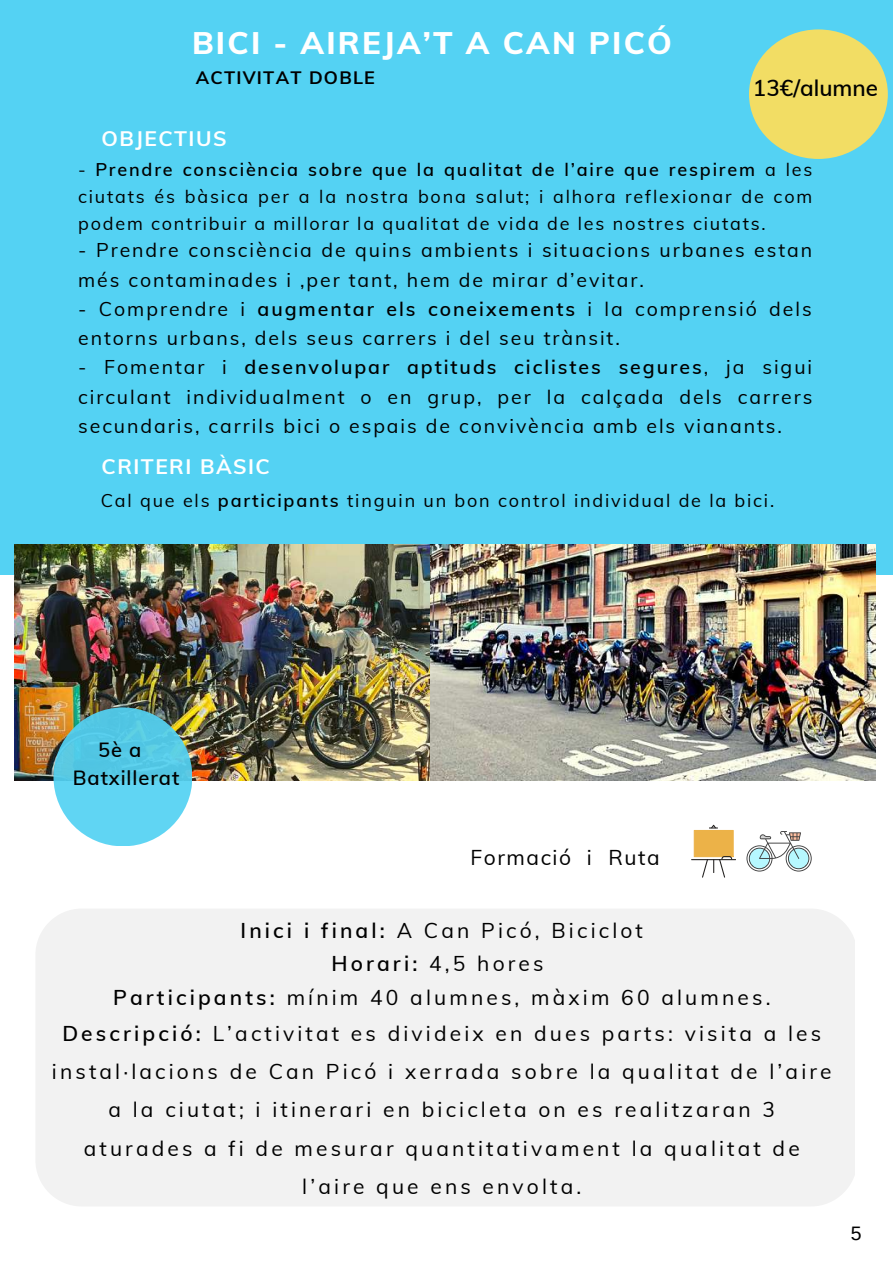
<style>
.page{position:relative;width:893px;height:1264px;background:#fff}
.page>*{position:absolute;margin:0;border:0;box-sizing:border-box;transform-origin:0 0}
.t1{font:800 31.2px "Muli";letter-spacing:.07em;color:#fff}
.t2{font:600 22.5px "Muli";color:#000}
.t3{font:21px/38.2px "Muli";letter-spacing:.15em;color:#000;text-align:center}
.t4{font:700 21px "Muli";letter-spacing:.07em;color:#fff}
.t5{font:21px "Muli";letter-spacing:.075em;color:#000}
.t6{font:600 20.1px/28px "Muli";letter-spacing:.045em;color:#000}
.t7{font:19.5px/29.2px "Muli";letter-spacing:.1em;color:#000}
.t8{font:19.5px "Arimo";color:#000}
.t9{font:18px/27px "Muli";letter-spacing:.1em;color:#000;text-align:justify}
.t10{font:700 18px "Muli";letter-spacing:.07em;color:#000}
.s1{font-weight:600}
</style>
<div class="page">
<div style="left:0;top:0;width:892px;height:574px;background:#54d2f3"></div>
<div style="left:36px;top:909px;width:819px;height:297px;background:#f2f2f2"></div>
<svg style="left:746px;top:831px;width:65px;height:40px"></svg>
<img style="left:14px;top:544px;width:861px;height:236px">
<div style="left:53px;top:707px;width:139px;height:139px;background:linear-gradient(to right,#5acde9,#5acfec);border-radius:50%"></div>
<svg style="left:691px;top:824px;width:45px;height:53px"></svg>
<div style="left:749px;top:29px;width:138px;height:130px;background:#f2dd64;border-radius:50%"></div>
<h1 class="t1" style="left:192px;top:23px;width:481px">BICI - AIREJA’T A CAN PICÓ</h1>
<p class="t10" style="left:196px;top:66px;width:181px">ACTIVITAT DOBLE</p>
<p class="t4" style="left:101px;top:125px;width:126px">OBJECTIUS</p>
<p class="t2" style="left:752px;top:73px;width:127px">13€/alumne</p>
<p class="t9" style="left:78px;top:156px;width:735px">- <span class="s1">Prendre consciència sobre que la qualitat de l’aire que respirem</span> a les ciutats és bàsica per a la nostra bona salut; i alhora reflexionar de com podem contribuir a millorar la qualitat de vida de les nostres ciutats.</p>
<p class="t7" style="left:78px;top:235px;width:735px">- Prendre consciència de quins ambients i situacions urbanes estan més contaminades i ,per tant, hem de mirar d’evitar.</p>
<p class="t7" style="left:78px;top:294px;width:735px">- Comprendre i <span class="s1">augmentar els coneixements</span> i la comprensió dels entorns urbans, dels seus carrers i del seu trànsit.</p>
<p class="t7" style="left:78px;top:352px;width:735px;text-align:justify">- Fomentar i <span class="s1">desenvolupar aptituds ciclistes segures</span>, ja sigui circulant individualment o en grup, per la calçada dels carrers secundaris, carrils bici o espais de convivència amb els vianants.</p>
<p class="t4" style="left:101px;top:453px;width:170px">CRITERI BÀSIC</p>
<p class="t9" style="left:101px;top:486px;width:674px">Cal que els <span class="s1">participants</span> tinguin un bon control individual de la bici.</p>
<p class="t6" style="left:73px;top:735px;width:108px;text-indent:25px">5è a<br>Batxillerat</p>
<p class="t5" style="left:470px;top:843px;width:123px">Formació i</p>
<p class="t3" style="left:608px;top:837px;width:53px">Ruta</p>
<p class="t3" style="left:113px;top:912px;width:659px;line-height:33.8px"><span class="s1">Inici i final:</span> A Can Picó, Biciclot<br><span class="s1">Horari:</span> 4,5 hores<br><span class="s1">Participants:</span> mínim 40 alumnes, màxim 60 alumnes.</p>
<p class="t3" style="left:52px;top:1013px;width:781px"><span class="s1">Descripció:</span> L’activitat es divideix en dues parts: visita a les instal·lacions de Can Picó i xerrada sobre la qualitat de l’aire a la ciutat; i itinerari en bicicleta on es realitzaran 3 aturades a fi de mesurar quantitativament la qualitat de l’aire que ens envolta.</p>
<p class="t8" style="left:850px;top:1221px;width:12px">5</p>
</div>
